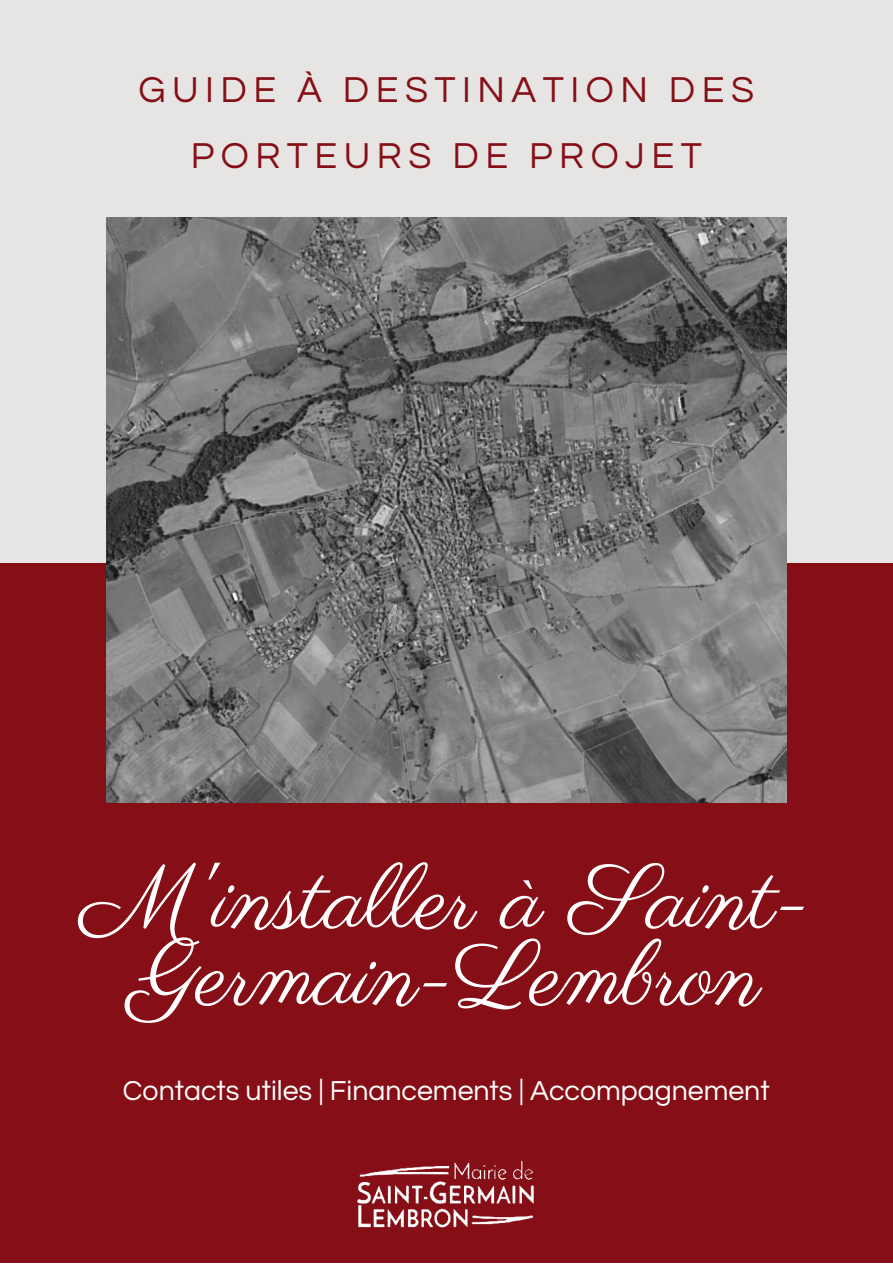
<style>
.page{position:relative;width:893px;height:1264px;background:#fff}
.page>*{position:absolute;margin:0;border:0;box-sizing:border-box;transform-origin:0 0}
.t1{font:91.35px/76.5px "Parisienne";color:#fff;text-align:center}
.t2{font:37.5px/66.3px "Questrial";letter-spacing:.175em;color:#860f17;text-align:center}
.t3{font:28.5px "Questrial";color:#fff}
</style>
<div class="page">
<div style="left:0;top:0;width:892px;height:1262px;background:#e6e5e4"></div>
<div style="left:0;top:562px;width:892px;height:700px;background:#860f17"></div>
<img style="left:106px;top:217px;width:680px;height:585px">
<img style="left:357px;top:1160px;width:177px;height:68px">
<p class="t2" style="left:138px;top:57px;width:617px">GUIDE À DESTINATION DES<br>PORTEURS DE PROJET</p>
<p class="t1" style="left:81px;top:867px;width:731px">M'installer à Saint-<br>Germain-Lembron</p>
<p class="t3" style="left:123px;top:1076px;width:648px">Contacts utiles | Financements | Accompagnement</p>
</div>
